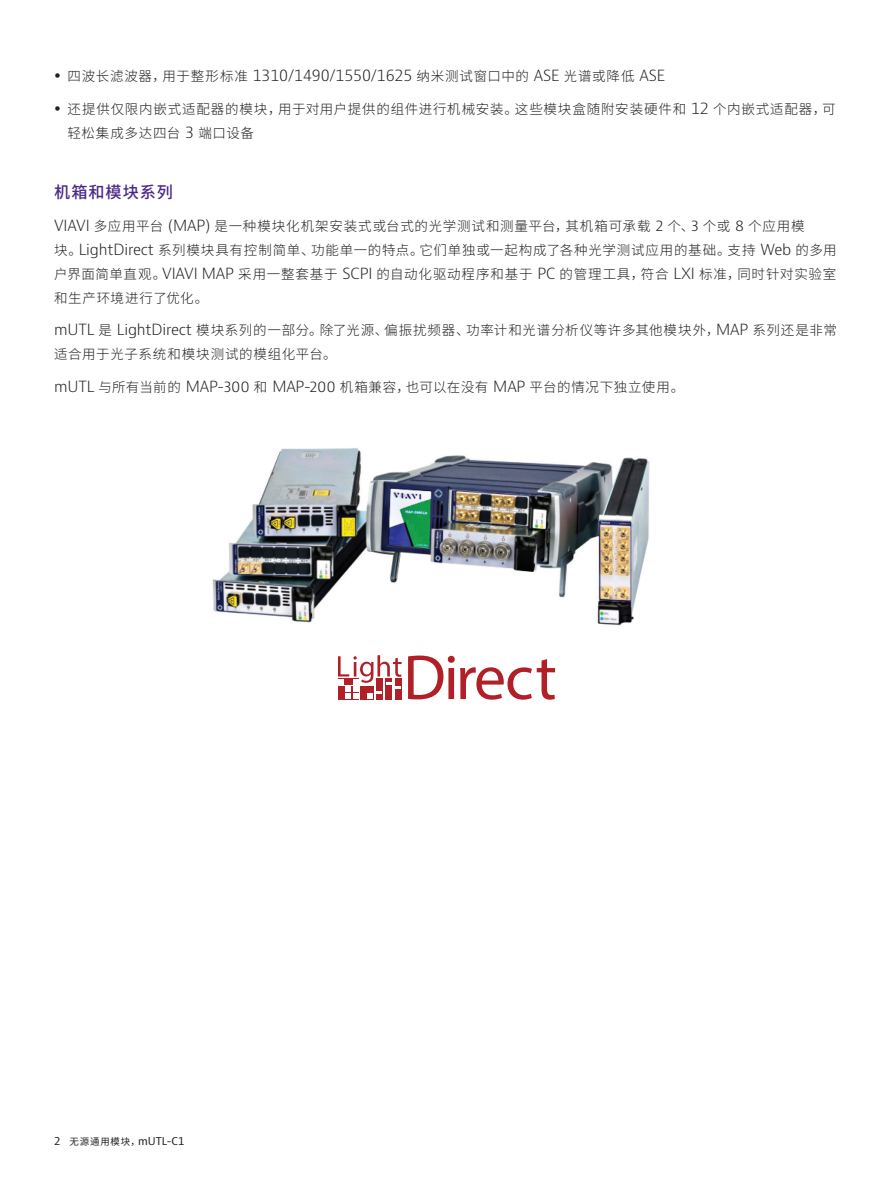
<style>
.page{position:relative;width:893px;height:1191px;background:#fff}
.page>*{position:absolute;margin:0;border:0;box-sizing:border-box;transform-origin:0 0}
.H2_Heading_Purple_12{font:500 16.2px "Noto Sans CJ Ksc";letter-spacing:.055em;color:#4a2785}
.P_10_16{font:300 13.5px/24px "Noto Sans CJ Ksc";letter-spacing:.055em;color:#231f20}
.t1{font:10.5px "Bernino Sans";color:#231f20}
.s1{font-family:"Bernino Sans";font-size:15px}
.s2{font-family:"Noto Sans CJ Ksc";font-size:9.45px}
</style>
<div class="page">
<img style="left:212px;top:448px;width:438px;height:178px">
<div style="left:385px;top:678px;width:7px;height:22px;background:#b12027"></div>
<svg style="left:338px;top:655px;width:64px;height:44px"></svg>
<svg style="left:408px;top:655px;width:147px;height:44px"></svg>
<p class="P_10_16" style="left:68px;top:64px;width:599px">四波长滤波器，用于整形标准 <span class="s1">1310/1490/1550/1625</span> 纳米测试窗口中的 <span class="s1">ASE</span> 光谱或降低 <span class="s1">ASE</span></p>
<p class="P_10_16" style="left:68px;top:97px;width:770px">还提供仅限内嵌式适配器的模块，用于对用户提供的组件进行机械安装。这些模块盒随附安装硬件和 <span class="s1">12</span> 个内嵌式适配器，可轻松集成多达四台 <span class="s1">3</span> 端口设备</p>
<p class="H2_Heading_Purple_12" style="left:54px;top:183px;width:120px">机箱和模块系列</p>
<p class="P_10_16" style="left:54px;top:214px;width:784px"><span class="s1">VIAVI</span> 多应用平台 <span class="s1">(MAP)</span> 是一种模块化机架安装式或台式的光学测试和测量平台，其机箱可承载 <span class="s1">2</span> 个、<span class="s1">3</span> 个或 <span class="s1">8</span> 个应用模<br>块。<span class="s1">LightDirect</span> 系列模块具有控制简单、功能单一的特点。它们单独或一起构成了各种光学测试应用的基础。支持 <span class="s1">Web</span> 的多用户界面简单直观。<span class="s1">VIAVI MAP</span> 采用一整套基于 <span class="s1">SCPI</span> 的自动化驱动程序和基于 <span class="s1">PC</span> 的管理工具，符合 <span class="s1">LXI</span> 标准，同时针对实验室和生产环境进行了优化。</p>
<p class="P_10_16" style="left:54px;top:319px;width:785px"><span class="s1">mUTL</span> 是 <span class="s1">LightDirect</span> 模块系列的一部分。除了光源、偏振扰频器、功率计和光谱分析仪等许多其他模块外，<span class="s1">MAP</span> 系列还是非常适合用于光子系统和模块测试的模组化平台。</p>
<p class="P_10_16" style="left:54px;top:375px;width:632px"><span class="s1">mUTL</span> 与所有当前的 <span class="s1">MAP-300</span> 和 <span class="s1">MAP-200</span> 机箱兼容，也可以在没有 <span class="s1">MAP</span> 平台的情况下独立使用。</p>
<p class="t1" style="left:54px;top:1134px;width:132px">2 <span class="s2">无源通用模块，</span>mUTL-C1</p>
</div>
